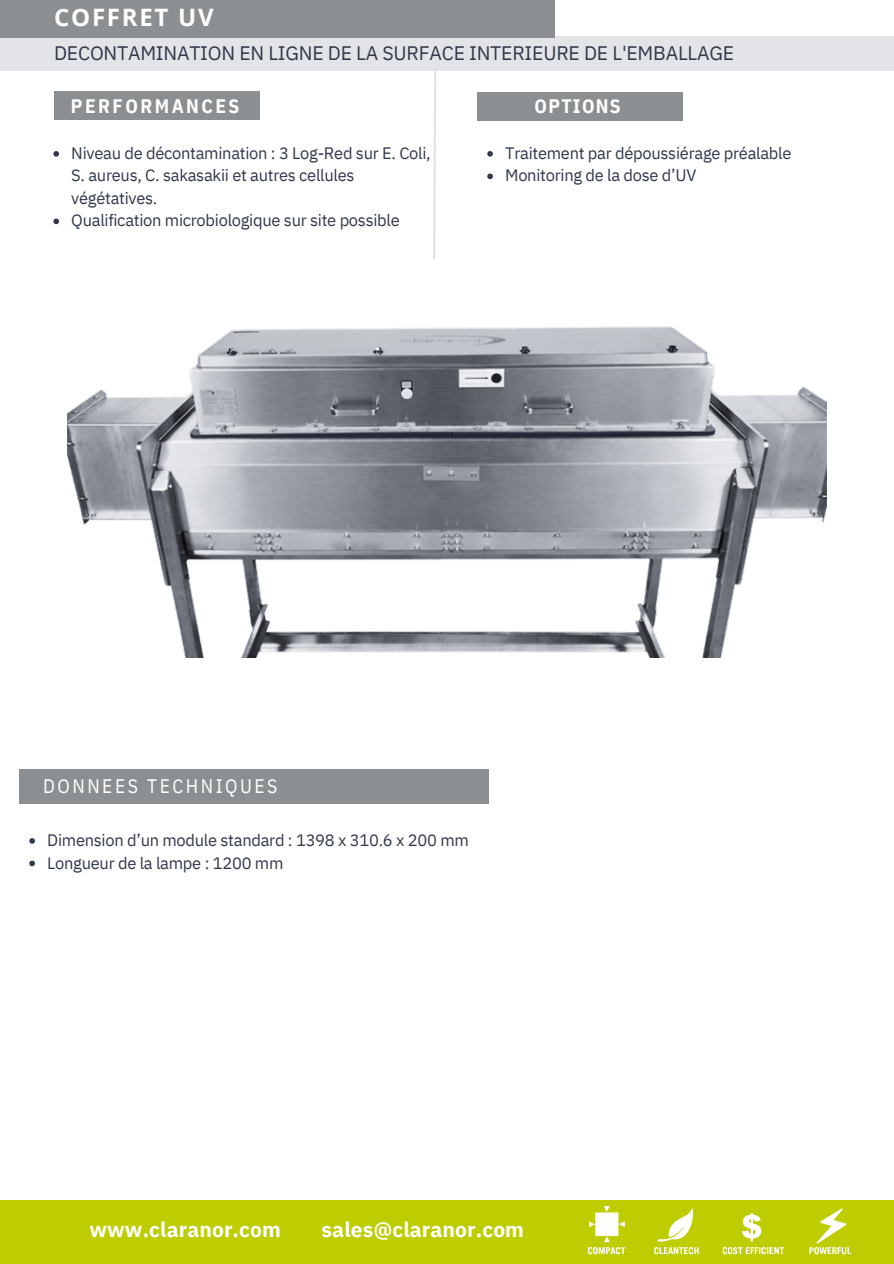
<style>
.page{position:relative;width:894px;height:1264px;background:#fff}
.page>*{position:absolute;margin:0;border:0;box-sizing:border-box;transform-origin:0 0}
.t1{font:700 24px "Open Sans";letter-spacing:.075em;color:#fff}
.t2{font:700 21px "IBM Plex Sans";letter-spacing:.005em;color:#fff}
.t3{font:19.5px "IBM Plex Sans";letter-spacing:-.01em;color:#30384b}
.t4{font:19.5px "IBM Plex Sans Cond";letter-spacing:.125em;color:#fff}
.t5{font:700 19.5px "IBM Plex Sans Cond";letter-spacing:.125em;color:#fff}
.t6{font:700 19.5px "IBM Plex Sans Cond";letter-spacing:.065em;color:#fff}
.t7{font:16.5px/22.5px "IBM Plex Sans";letter-spacing:-.015em;color:#30384b}
</style>
<div class="page">
<div style="left:54px;top:91px;width:206px;height:29px;background:#8b8f91"></div>
<div style="left:0;top:1200px;width:893px;height:63px;background:#bdcd00"></div>
<div style="left:0;top:36px;width:893px;height:35px;background:#e2e4e7"></div>
<div style="left:0;top:0;width:554px;height:38px;background:#8b8f91"></div>
<svg style="left:433px;top:71px;width:4px;height:188px"></svg>
<img style="left:588px;top:1206px;width:262px;height:49px">
<div style="left:19px;top:769px;width:469px;height:34px;background:#8b8f91"></div>
<div style="left:477px;top:92px;width:206px;height:29px;background:#8b8f91"></div>
<svg style="left:53px;top:151px;width:6px;height:6px"></svg>
<svg style="left:53px;top:218px;width:6px;height:6px"></svg>
<svg style="left:487px;top:151px;width:6px;height:6px"></svg>
<svg style="left:487px;top:173px;width:6px;height:6px"></svg>
<svg style="left:29px;top:838px;width:6px;height:5px"></svg>
<svg style="left:29px;top:860px;width:6px;height:6px"></svg>
<img style="left:68px;top:326px;width:758px;height:331px">
<p class="t1" style="left:54px;top:1px;width:161px">COFFRET UV</p>
<p class="t3" style="left:54px;top:40px;width:681px">DECONTAMINATION EN LIGNE DE LA SURFACE INTERIEURE DE L'EMBALLAGE</p>
<p class="t5" style="left:71px;top:93px;width:170px">PERFORMANCES</p>
<p class="t6" style="left:534px;top:92px;width:88px">OPTIONS</p>
<h3 class="t7" style="left:71px;top:141px;width:361px">Niveau de décontamination : 3 Log-Red sur E. Coli,<br>S. aureus, C. sakasakii et autres cellules végétatives.</h3>
<h2 class="t7" style="left:71px;top:209px;width:330px">Qualification microbiologique sur site possible</h2>
<h3 class="t7" style="left:505px;top:141px;width:288px">Traitement par dépoussiérage préalable</h3>
<p class="t7" style="left:505px;top:164px;width:192px">Monitoring de la dose d’UV</p>
<p class="t4" style="left:43px;top:773px;width:236px">DONNEES TECHNIQUES</p>
<p class="t7" style="left:47px;top:828px;width:423px">Dimension d’un module standard : 1398 x 310.6 x 200 mm</p>
<h4 class="t7" style="left:47px;top:851px;width:237px">Longueur de la lampe : 1200 mm</h4>
<p class="t2" style="left:89px;top:1215px;width:193px">www.claranor.com</p>
<p class="t2" style="left:321px;top:1215px;width:204px">sales@claranor.com</p>
</div>
